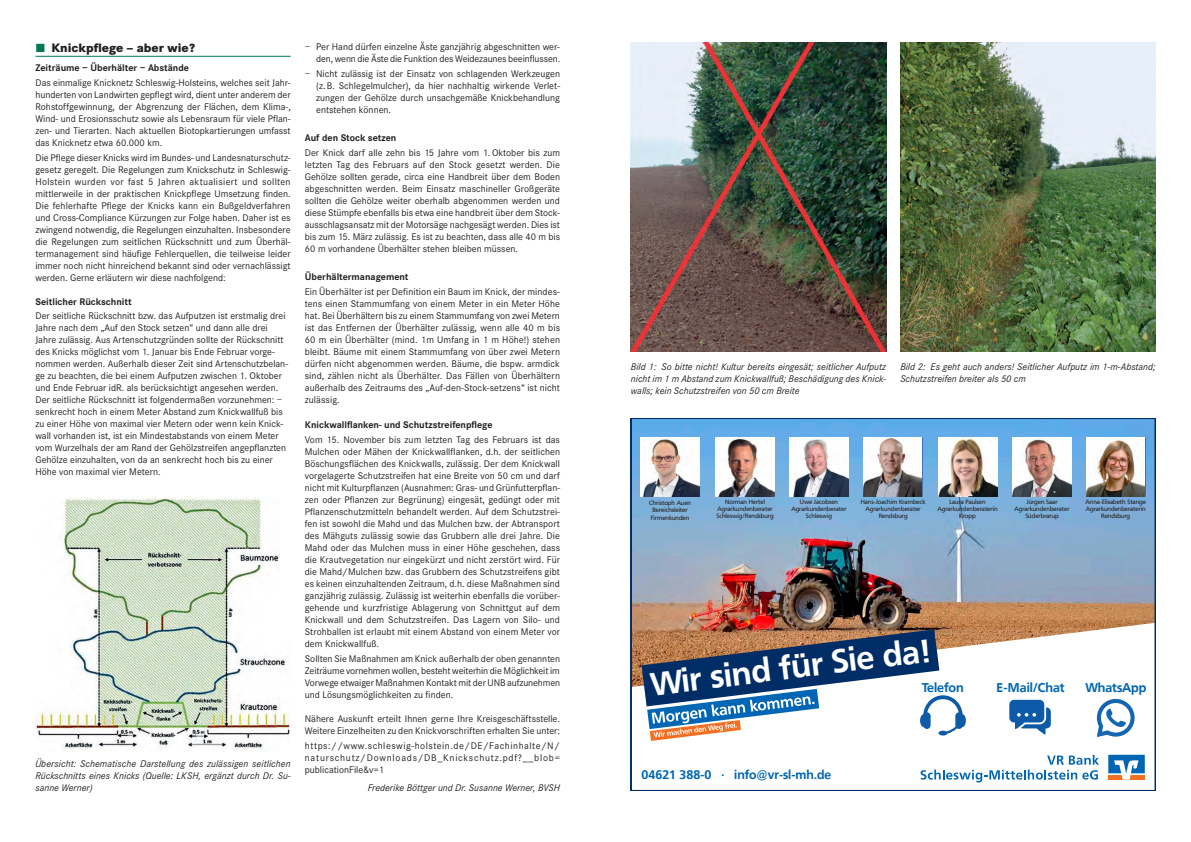
<style>
.page{position:relative;width:1191px;height:842px;background:#fff}
.page>*{position:absolute;margin:0;border:0;box-sizing:border-box;transform-origin:0 0}
.t1{font:700 32.4px "Frutiger VR";color:#fff}
.t2{font:700 12.7px "Frutiger VR";color:#0166b3}
.t3{font:700 12.3px "Frutiger VR";color:#0166b3}
.t4{font:800 12px "Corporate SBQ";color:#231f20}
.t5{font:10px/12px "Corporate S";color:#231f20;text-align:justify}
.t6{font:italic 10px/12px "Corporate S";color:#231f20;text-align:justify}
.t7{font:700 10px "Corporate S";color:#231f20}
.t8{font:6.2px/7.4px "Frutiger VR";color:#231f20;text-align:center}
</style>
<div class="page">
<img style="left:631px;top:418px;width:524px;height:373px">
<div style="left:640px;top:437px;width:59px;height:60px;border:1px solid #002d66"></div>
<img style="left:641px;top:438px;width:58px;height:58px">
<div style="left:1012px;top:437px;width:59px;height:60px;border:1px solid #002d66"></div>
<img style="left:1013px;top:438px;width:58px;height:58px">
<img style="left:863px;top:438px;width:59px;height:58px">
<img style="left:1086px;top:438px;width:59px;height:58px">
<div style="left:789px;top:437px;width:59px;height:60px;border:1px solid #002d66"></div>
<img style="left:716px;top:438px;width:58px;height:58px">
<img style="left:938px;top:438px;width:59px;height:58px">
<img style="left:790px;top:438px;width:58px;height:58px">
<hr style="left:35px;top:56px;width:256px;height:1px;background:#007954">
<img style="left:631px;top:43px;width:255px;height:308px">
<img style="left:900px;top:43px;width:255px;height:308px">
<img style="left:35px;top:496px;width:255px;height:255px">
<p class="t4" style="left:51px;top:40px;width:145px">Knickpflege – aber wie?</p>
<p class="t7" style="left:35px;top:62px;width:155px">Zeiträume – Überhälter – Abstände</p>
<p class="t5" style="left:35px;top:77px;width:257px">Das einmalige Knicknetz Schleswig-Holsteins, welches seit Jahr&shy;hunderten von Landwirten gepflegt wird, dient unter anderem der Rohstoffgewinnung, der Abgrenzung der Flächen, dem Klima-, Wind- und Erosionsschutz sowie als Lebensraum für viele Pflan&shy;zen- und Tierarten. Nach aktuellen Biotopkartierungen umfasst das Knicknetz etwa 60.000 km.</p>
<p class="t5" style="left:35px;top:151px;width:257px">Die Pflege dieser Knicks wird im Bundes- und Landesnaturschutz&shy;gesetz geregelt. Die Regelungen zum Knickschutz in Schleswig-Holstein wurden vor fast 5 Jahren aktualisiert und sollten mittlerweile in der praktischen Knickpflege Umsetzung finden.<br>Die fehlerhafte Pflege der Knicks kann ein Bußgeldverfahren und Cross-Compliance Kürzungen zur Folge haben. Daher ist es zwingend notwendig, die Regelungen einzuhalten. Insbesondere die Regelungen zum seitlichen Rückschnitt und zum Überhäl&shy;termanagement sind häufige Fehlerquellen, die teilweise leider immer noch nicht hinreichend bekannt sind oder vernachlässigt werden. Gerne erläutern wir diese nachfolgend:</p>
<p class="t7" style="left:35px;top:295px;width:98px">Seitlicher Rückschnitt</p>
<p class="t5" style="left:35px;top:310px;width:254px;text-align:left">Der seitliche Rückschnitt bzw. das Aufputzen ist erstmalig drei Jahre nach dem „Auf den Stock setzen“ und dann alle drei Jahre zulässig. Aus Artenschutzgründen sollte der Rückschnitt des Knicks möglichst vom 1. Januar bis Ende Februar vorge&shy;nommen werden. Außerhalb dieser Zeit sind Artenschutzbelan&shy;ge zu beachten, die bei einem Aufputzen zwischen 1. Oktober und Ende Februar idR. als berücksichtigt angesehen werden.<br>Der seitliche Rückschnitt ist folgendermaßen vorzunehmen: – senkrecht hoch in einem Meter Abstand zum Knickwallfuß bis zu einer Höhe von maximal vier Metern oder wenn kein Knick&shy;wall vorhanden ist, ist ein Mindestabstands von einem Meter vom Wurzelhals der am Rand der Gehölzstreifen angepflanzten Gehölze einzuhalten, von da an senkrecht hoch bis zu einer Höhe von maximal vier Metern.</p>
<p class="t6" style="left:35px;top:758px;width:257px">Übersicht: Schematische Darstellung des zulässigen seitlichen Rückschnitts eines Knicks (Quelle: LKSH, ergänzt durch Dr. Su&shy;sanne Werner)</p>
<p class="t5" style="left:305px;top:41px;width:257px;text-align:right">– Per Hand dürfen einzelne Äste ganzjährig abgeschnitten wer&shy;den, wenn die Äste die Funktion des Weidezaunes beeinflussen.</p>
<p class="t5" style="left:316px;top:68px;width:245px;text-indent:-11px">– Nicht zulässig ist der Einsatz von schlagenden Werkzeugen (z.B. Schlegelmulcher), da hier nachhaltig wirkende Verlet&shy;zungen der Gehölze durch unsachgemäße Knickbehandlung entstehen können.</p>
<p class="t7" style="left:305px;top:132px;width:93px">Auf den Stock setzen</p>
<p class="t5" style="left:305px;top:147px;width:257px">Der Knick darf alle zehn bis 15 Jahre vom 1. Oktober bis zum letzten Tag des Februars auf den Stock gesetzt werden. Die Gehölze sollten gerade, circa eine Handbreit über dem Boden abgeschnitten werden. Beim Einsatz maschineller Großgeräte sollten die Gehölze weiter oberhalb abgenommen werden und diese Stümpfe ebenfalls bis etwa eine handbreit über dem Stock&shy;ausschlagsansatz mit der Motorsäge nachgesägt werden. Dies ist bis zum 15. März zulässig. Es ist zu beachten, dass alle 40 m bis 60 m vorhandene Überhälter stehen bleiben müssen.</p>
<p class="t7" style="left:305px;top:271px;width:105px">Überhältermanagement</p>
<p class="t5" style="left:305px;top:286px;width:257px">Ein Überhälter ist per Definition ein Baum im Knick, der mindes&shy;tens einen Stammumfang von einem Meter in ein Meter Höhe hat. Bei Überhältern bis zu einem Stammumfang von zwei Metern ist das Entfernen der Überhälter zulässig, wenn alle 40 m bis 60 m ein Überhälter (mind. 1m Umfang in 1 m Höhe!) stehen bleibt. Bäume mit einem Stammumfang von über zwei Metern dürfen nicht abgenommen werden. Bäume, die bspw. armdick sind, zählen nicht als Überhälter. Das Fällen von Überhältern außerhalb des Zeitraums des „Auf-den-Stock-setzens“ ist nicht zulässig.</p>
<p class="t7" style="left:305px;top:419px;width:189px">Knickwallflanken- und Schutzstreifenpflege</p>
<p class="t5" style="left:305px;top:434px;width:257px">Vom 15. November bis zum letzten Tag des Februars ist das Mulchen oder Mähen der Knickwallflanken, d.h. der seitlichen Böschungsflächen des Knickwalls, zulässig. Der dem Knickwall vorgelagerte Schutzstreifen hat eine Breite von 50 cm und darf nicht mit Kulturpflanzen (Ausnahmen: Gras- und Grünfutterpflan&shy;zen oder Pflanzen zur Begrünung) eingesät, gedüngt oder mit Pflanzenschutzmitteln behandelt werden. Auf dem Schutzstrei&shy;fen ist sowohl die Mahd und das Mulchen bzw. der Abtransport des Mähguts zulässig sowie das Grubbern alle drei Jahre. Die Mahd oder das Mulchen muss in einer Höhe geschehen, dass die Krautvegetation nur eingekürzt und nicht zerstört wird. Für die Mahd/Mulchen bzw. das Grubbern des Schutzstreifens gibt es keinen einzuhaltenden Zeitraum, d.h. diese Maßnahmen sind ganzjährig zulässig. Zulässig ist weiterhin ebenfalls die vorüber&shy;gehende und kurzfristige Ablagerung von Schnittgut auf dem Knickwall und dem Schutzstreifen. Das Lagern von Silo- und Strohballen ist erlaubt mit einem Abstand von einem Meter vor dem Knickwallfuß.</p>
<p class="t5" style="left:305px;top:653px;width:257px">Sollten Sie Maßnahmen am Knick außerhalb der oben genannten Zeiträume vornehmen wollen, besteht weiterhin die Möglichkeit im Vorwege etwaiger Maßnahmen Kontakt mit der UNB aufzunehmen und Lösungsmöglichkeiten zu finden.</p>
<p class="t5" style="left:305px;top:713px;width:257px">Nähere Auskunft erteilt Ihnen gerne Ihre Kreisgeschäftsstelle.<br>Weitere Einzelheiten zu den Knickvorschriften erhalten Sie unter:</p>
<p class="t5" style="left:305px;top:740px;width:257px">https://www.schleswig-holstein.de/DE/Fachinhalte/N/ naturschutz/Downloads/DB_Knickschutz.pdf?__blob= publicationFile&amp;v=1</p>
<p class="t6" style="left:368px;top:781px;width:194px">Frederike Böttger und Dr. Susanne Werner, BVSH</p>
<p class="t6" style="left:631px;top:361px;width:257px">Bild 1: So bitte nicht! Kultur bereits eingesät; seitlicher Aufputz nicht im 1 m Abstand zum Knickwallfuß; Beschädigung des Knick&shy;walls; kein Schutzstreifen von 50 cm Breite</p>
<p class="t6" style="left:900px;top:361px;width:257px">Bild 2: Es geht auch anders! Seitlicher Aufputz im 1-m-Abstand;<br>Schutzstreifen breiter als 50 cm</p>
<p class="t8" style="left:649px;top:499px;width:43px;text-align:left">Christoph Auen<br>Bereichsleiter<br>Firmenkunden</p>
<p class="t8" style="left:860px;top:498px;width:66px">Hans-Joachim Krambeck<br>Agrarkundenberater<br>Rendsburg</p>
<p class="t8" style="left:1085px;top:498px;width:62px">Anna-Elisabeth Stange<br>Agrarkundenberaterin<br>Rendsburg</p>
<p class="t8" style="left:716px;top:498px;width:59px">Norman Hertel<br>Agrarkundenberater<br>Schleswig/Rendsburg</p>
<p class="t8" style="left:1014px;top:498px;width:57px">Jürgen Saar<br>Agrarkundenberater<br>Süderbrarup</p>
<p class="t8" style="left:791px;top:498px;width:57px">Uwe Jacobsen<br>Agrarkundenberater<br>Schleswig</p>
<p class="t8" style="left:937px;top:498px;width:61px">Laura Paulsen<br>Agrarkundenberaterin<br>Kropp</p>
<h1 class="t1" style="left:648px;top:665px;width:282px;rotate:-7deg">Wir sind für Sie da!</h1>
<p class="t2" style="left:921px;top:680px;width:44px">Telefon</p>
<p class="t2" style="left:996px;top:680px;width:70px">E-Mail/Chat</p>
<p class="t2" style="left:1085px;top:680px;width:62px">WhatsApp</p>
<p class="t3" style="left:641px;top:767px;width:191px">04621 388-0 . info@vr-sl-mh.de</p>
</div>
